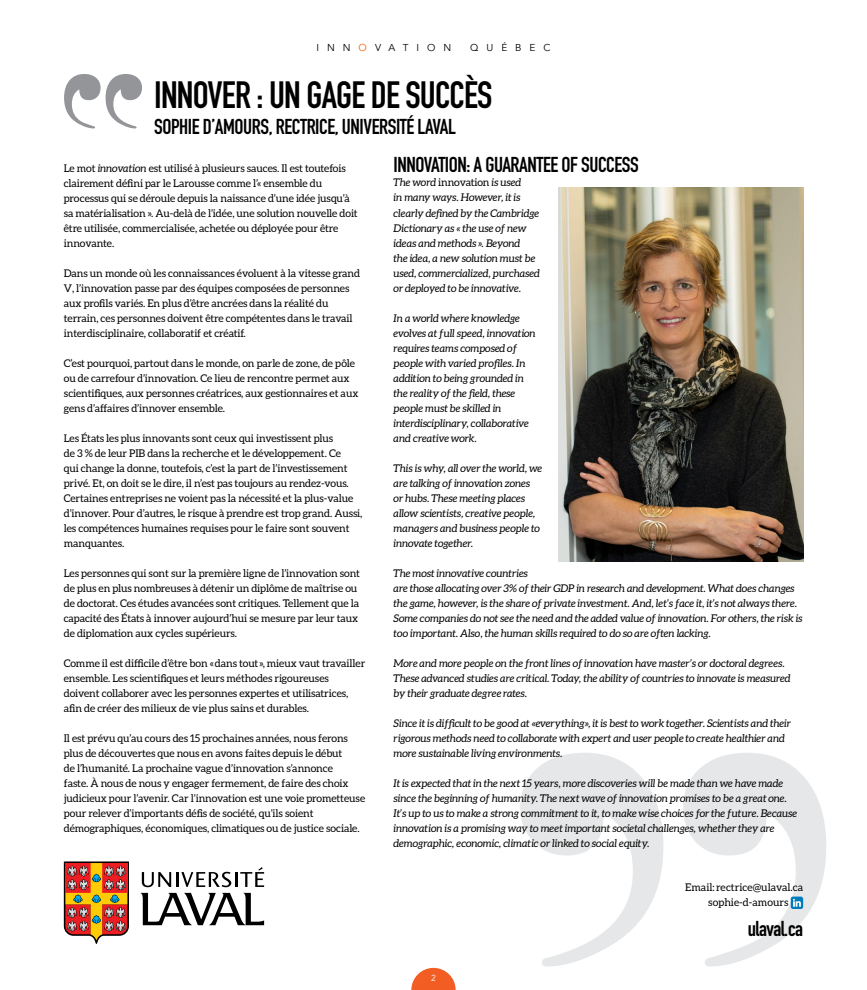
<style>
.page{position:relative;width:867px;height:990px;background:#fff}
.page>*{position:absolute;margin:0;border:0;box-sizing:border-box;transform-origin:0 0}
.t1{font:700 37.5px "DIN Condensed";letter-spacing:-.02em;color:#000}
.t2{font:700 21.25px "DIN Condensed";letter-spacing:-.02em;color:#000}
.t3{font:10.62px/15px "Aleo";letter-spacing:-.01em;color:#000}
.t4{font:italic 10.62px/15px "Aleo";letter-spacing:-.01em;color:#000}
.t5{font:10px "Avenir";letter-spacing:.8em;color:#000}
.t6{font:8.75px "Avenir";color:#fff}
.s1{color:#ff5b00}
.s2{font-style:italic}
.s3{font-style:normal}
</style>
<div class="page">
<svg style="left:520px;top:753px;width:306px;height:213px"></svg>
<svg style="left:790px;top:897px;width:12px;height:12px"></svg>
<svg style="left:142px;top:867px;width:122px;height:20px"></svg>
<svg style="left:140px;top:893px;width:124px;height:32px"></svg>
<svg style="left:64px;top:861px;width:65px;height:83px;background:#c06f48"></svg>
<svg style="left:64px;top:74px;width:78px;height:54px"></svg>
<img style="left:558px;top:187px;width:244px;height:374px">
<svg style="left:411px;top:968px;width:44px;height:22px"></svg>
<p class="t5" style="left:316px;top:41px;width:136px">INN<span class="s1">O</span>VATION</p>
<p class="t5" style="left:470px;top:41px;width:82px">QUÉBEC</p>
<h1 class="t1" style="left:154px;top:70px;width:340px">INNOVER : UN GAGE DE SUCCÈS</h1>
<h2 class="t2" style="left:154px;top:112px;width:303px">SOPHIE D’AMOURS, RECTRICE, UNIVERSITÉ LAVAL</h2>
<p class="t3" style="left:64px;top:160px;width:295px">Le mot <span class="s2">innovation</span> est utilisé à plusieurs sauces. Il est toutefois clairement défini par le Larousse comme l’« ensemble du processus qui se déroule depuis la naissance d’une idée jusqu’à sa matérialisation ». Au-delà de l’idée, une solution nouvelle doit être utilisée, commercialisée, achetée ou déployée pour être innovante.</p>
<p class="t3" style="left:64px;top:265px;width:298px">Dans un monde où les connaissances évoluent à la vitesse grand V, l’innovation passe par des équipes composées de personnes aux profils variés. En plus d’être ancrées dans la réalité du terrain, ces personnes doivent être compétentes dans le travail interdisciplinaire, collaboratif et créatif.</p>
<p class="t3" style="left:64px;top:355px;width:296px">C’est pourquoi, partout dans le monde, on parle de zone, de pôle ou de carrefour d’innovation. Ce lieu de rencontre permet aux scientifiques, aux personnes créatrices, aux gestionnaires et aux gens d’affaires d’innover ensemble.</p>
<p class="t3" style="left:64px;top:430px;width:300px">Les États les plus innovants sont ceux qui investissent plus<br>de 3 % de leur PIB dans la recherche et le développement. Ce<br>qui change la donne, toutefois, c’est la part de l’investissement privé. Et, on doit se le dire, il n’est pas toujours au rendez-vous.<br>Certaines entreprises ne voient pas la nécessité et la plus-value d’innover. Pour d’autres, le risque à prendre est trop grand. Aussi, les compétences humaines requises pour le faire sont souvent manquantes.</p>
<p class="t3" style="left:64px;top:565px;width:298px">Les personnes qui sont sur la première ligne de l’innovation sont de plus en plus nombreuses à détenir un diplôme de maîtrise ou de doctorat. Ces études avancées sont critiques. Tellement que la capacité des États à innover aujourd’hui se mesure par leur taux de diplomation aux cycles supérieurs.</p>
<p class="t3" style="left:64px;top:655px;width:303px">Comme il est difficile d’être bon « dans tout », mieux vaut travailler ensemble. Les scientifiques et leurs méthodes rigoureuses doivent collaborer avec les personnes expertes et utilisatrices, afin de créer des milieux de vie plus sains et durables.</p>
<p class="t3" style="left:64px;top:730px;width:303px">Il est prévu qu’au cours des 15 prochaines années, nous ferons plus de découvertes que nous en avons faites depuis le début<br>de l’humanité. La prochaine vague d’innovation s’annonce<br>faste. À nous de nous y engager fermement, de faire des choix judicieux pour l’avenir. Car l’innovation est une voie prometteuse pour relever d’importants défis de société, qu’ils soient démographiques, économiques, climatiques ou de justice sociale.</p>
<h2 class="t2" style="left:393px;top:150px;width:246px">INNOVATION: A GUARANTEE OF SUCCESS</h2>
<p class="t4" style="left:393px;top:175px;width:148px">The word <span class="s3">innovation</span> is used<br>in many ways. However, it is clearly defined by the Cambridge<br>Dictionary as « the use of new ideas and methods ». Beyond<br>the idea, a new solution must be used, commercialized, purchased or deployed to be innovative.</p>
<p class="t4" style="left:393px;top:310px;width:143px">In a world where knowledge evolves at full speed, innovation requires teams composed of people with varied profiles. In addition to being grounded in the reality of the field, these people must be skilled in interdisciplinary, collaborative and creative work.</p>
<p class="t4" style="left:393px;top:460px;width:150px">This is why, all over the world, we are talking of innovation zones or hubs. These meeting places allow scientists, creative people, managers and business people to innovate together.</p>
<p class="t4" style="left:393px;top:565px;width:410px">The most innovative countries<br>are those allocating over 3% of their GDP in research and development. What does changes the game, however, is the share of private investment. And, let’s face it, it’s not always there.<br>Some companies do not see the need and the added value of innovation. For others, the risk is too important. Also, the human skills required to do so are often lacking.</p>
<p class="t4" style="left:393px;top:655px;width:398px">More and more people on the front lines of innovation have master’s or doctoral degrees.<br>These advanced studies are critical. Today, the ability of countries to innovate is measured by their graduate degree rates.</p>
<p class="t4" style="left:393px;top:715px;width:398px">Since it is difficult to be good at «everything», it is best to work together. Scientists and their rigorous methods need to collaborate with expert and user people to create healthier and more sustainable living environments.</p>
<p class="t4" style="left:393px;top:775px;width:405px">It is expected that in the next 15 years, more discoveries will be made than we have made since the beginning of humanity. The next wave of innovation promises to be a great one.<br>It’s up to us to make a strong commitment to it, to make wise choices for the future. Because innovation is a promising way to meet important societal challenges, whether they are demographic, economic, climatic or linked to social equity.</p>
<p class="t6" style="left:431px;top:973px;width:6px">2</p>
<p class="t3" style="left:708px;top:880px;width:96px;text-indent:-23px">Email: rectrice@ulaval.ca sophie-d-amours</p>
<h2 class="t2" style="left:747px;top:915px;width:57px">ulaval.ca</h2>
</div>
